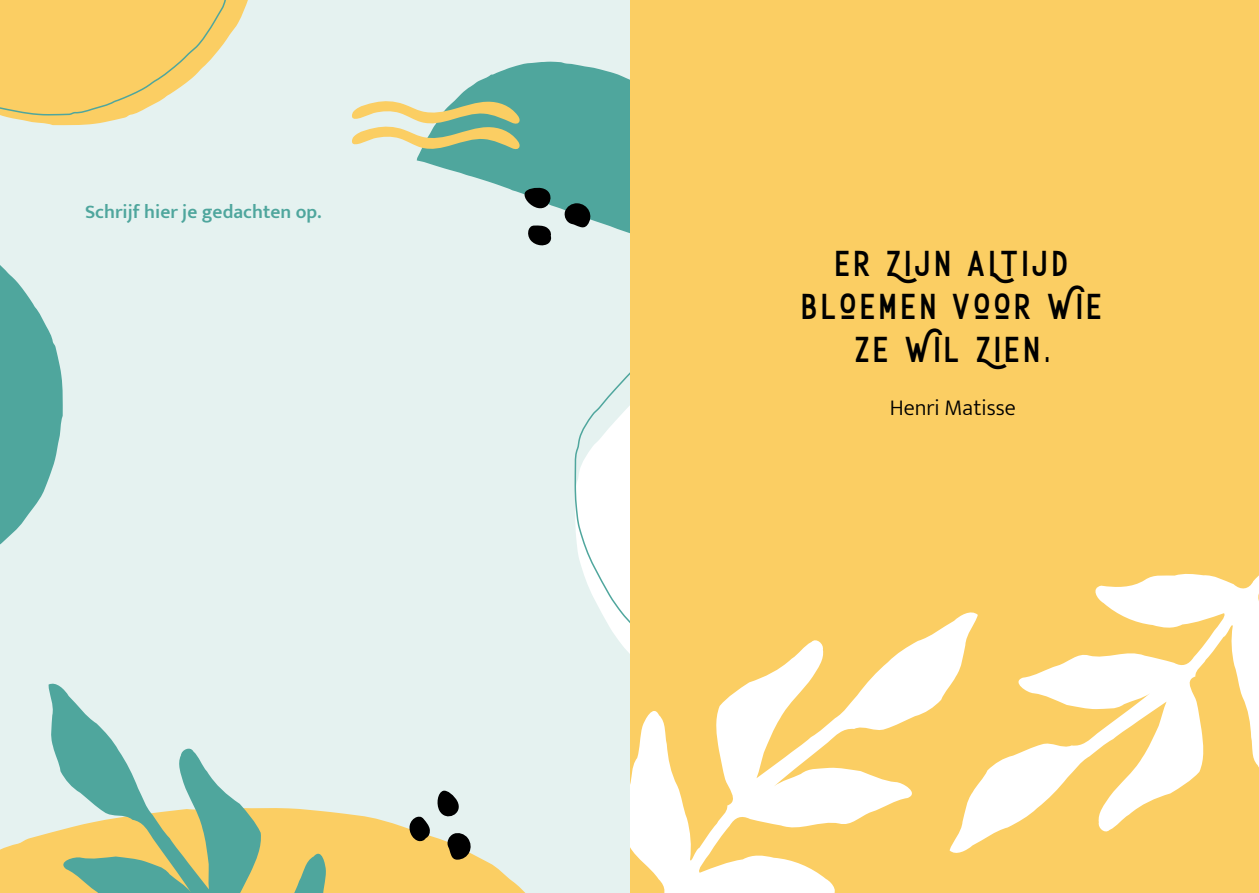
<style>
.page{position:relative;width:1259px;height:893px;background:#fff}
.page>*{position:absolute;margin:0;border:0;box-sizing:border-box;transform-origin:0 0}
.t1{font:900 36px/43.2px "Rotrude";letter-spacing:.1em;color:#000;text-align:center}
.t2{font:300 22.5px "Mukta Vaani";color:#000}
.t3{font:600 19.5px "Mukta Vaani";color:#4fa69d}
</style>
<div class="page">
<div style="left:630px;top:0;width:629px;height:893px;background:#fbce63"></div>
<svg style="left:630px;top:624px;width:319px;height:269px"></svg>
<svg style="left:949px;top:573px;width:310px;height:280px"></svg>
<div style="left:0;top:0;width:629px;height:893px;background:#e5f2f0"></div>
<svg style="left:352px;top:62px;width:277px;height:184px"></svg>
<svg style="left:574px;top:373px;width:55px;height:279px"></svg>
<svg style="left:0;top:811px;width:526px;height:82px;fill:#fbce63"></svg>
<svg style="left:0;top:0;width:248px;height:126px"></svg>
<svg style="left:0;top:265px;width:63px;height:280px"></svg>
<svg style="left:49px;top:683px;width:278px;height:210px"></svg>
<svg style="left:446px;top:832px;width:28px;height:28px"></svg>
<svg style="left:409px;top:816px;width:21px;height:26px"></svg>
<svg style="left:436px;top:790px;width:28px;height:32px"></svg>
<p class="t3" style="left:85px;top:199px;width:238px">Schrijf hier je gedachten op.</p>
<p class="t1" style="left:802px;top:242px;width:302px">ER ZIJN ALTIJD<br>BLOEMEN VOOR WIE<br>ZE WIL ZIEN.</p>
<p class="t2" style="left:889px;top:394px;width:128px">Henri Matisse</p>
</div>
